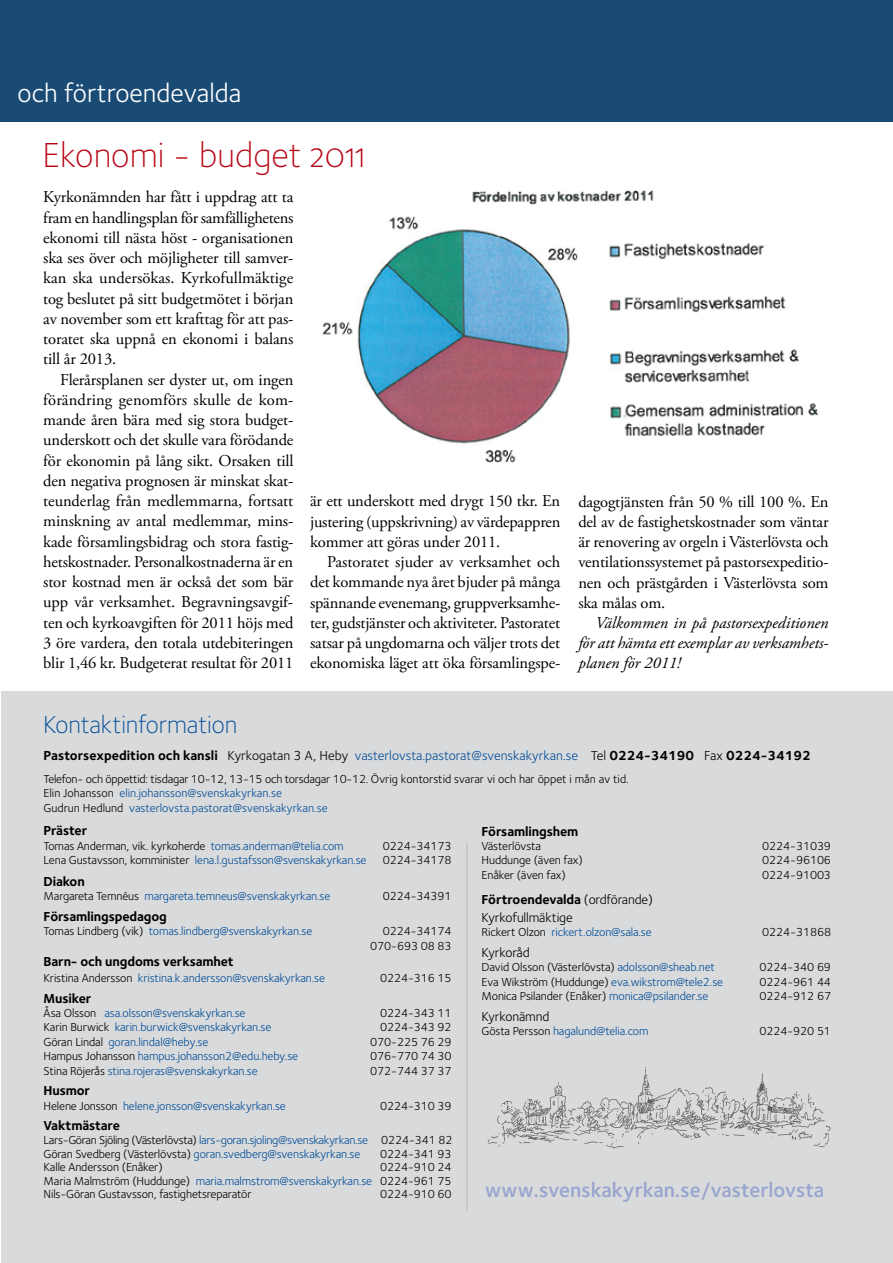
<style>
.page{position:relative;width:893px;height:1263px;background:#fff}
.page>*{position:absolute;margin:0;border:0;box-sizing:border-box;transform-origin:0 0}
.t1{font:36px "Foundry Sterling Light OSF";color:#b80718}
.t2{font:27px "Foundry Sterling";color:#fff}
.t3{font:300 25.5px "Foundry Sterling";letter-spacing:-.005em;color:#004c98}
.t4{font:600 21px "Foundry Sterling";color:#98a5cf}
.t5{font:16.5px/20.2px "Adobe Garamond Pro";letter-spacing:-.01em;color:#000;text-align:justify}
.t6{font:italic 16.5px/20.2px "Adobe Garamond Pro";letter-spacing:-.005em;color:#000;text-align:justify}
.t7{font:700 13.5px "Foundry Sterling";letter-spacing:-.01em;color:#000}
.t8{font:13.5px/17.7px "Foundry Sterling";letter-spacing:-.01em;color:#000}
.t9{font:12px/14.4px "Foundry Sterling";letter-spacing:-.01em;color:#000}
.t10{font:12px "Foundry Sterling";letter-spacing:-.01em;color:#004c98}
.s1{font-weight:400}
.s2{font-weight:400;color:#004c98}
.s3{color:#004c98}
.s4{color:#000}
.s5{font-weight:700}
</style>
<div class="page">
<div style="left:0;top:0;width:893px;height:121px;background:#1a4b75"></div>
<div style="left:1px;top:692px;width:892px;height:571px;background:#d9dadb"></div>
<hr style="left:466px;top:842px;width:2px;height:369px;background:#c9cacb">
<img style="left:487px;top:1067px;width:344px;height:82px">
<img style="left:322px;top:216px;width:256px;height:247px">
<img style="left:609px;top:243px;width:209px;height:193px">
<img style="left:446px;top:190px;width:208px;height:27px">
<h2 class="t2" style="left:18px;top:73px;width:225px">och förtroendevalda</h2>
<h1 class="t1" style="left:43px;top:130px;width:324px">Ekonomi - budget 2011</h1>
<p class="t5" style="left:43px;top:188px;width:252px">Kyrkonämnden har fått i uppdrag att ta fram en handlingsplan för samfällighetens ekonomi till nästa höst - organisationen ska ses över och möjligheter till samver&shy;kan ska undersökas. Kyrkofullmäktige tog beslutet på sitt budgetmötet i början av november som ett krafttag för att pas&shy;toratet ska uppnå en ekonomi i balans till år 2013.</p>
<p class="t5" style="left:43px;top:370px;width:252px;text-indent:17px">Flerårsplanen ser dyster ut, om ingen förändring genomförs skulle de kom&shy;mande åren bära med sig stora budget&shy;underskott och det skulle vara förödande för ekonomin på lång sikt. Orsaken till den negativa prognosen är minskat skat&shy;teunderlag från medlemmarna, fortsatt minskning av antal medlemmar, mins&shy;kade församlingsbidrag och stora fastig&shy;hetskostnader. Personalkostnaderna är en stor kostnad men är också det som bär upp vår verksamhet. Begravningsavgif&shy;ten och kyrkoavgiften för 2011 höjs med 3 öre vardera, den totala utdebiteringen blir 1,46 kr. Budgeterat resultat för 2011</p>
<p class="t5" style="left:310px;top:492px;width:252px">är ett underskott med drygt 150 tkr. En justering (uppskrivning) av värdepappren kommer att göras under 2011.</p>
<p class="t5" style="left:310px;top:552px;width:252px;text-indent:17px">Pastoratet sjuder av verksamhet och det kommande nya året bjuder på många spännande evenemang, gruppverksamhe&shy;ter, gudstjänster och aktiviteter. Pastoratet satsar på ungdomarna och väljer trots det ekonomiska läget att öka församlingspe-</p>
<p class="t5" style="left:578px;top:492px;width:252px">dagogtjänsten från 50 % till 100 %. En del av de fastighetskostnader som väntar är renovering av orgeln i Västerlövsta och ventilationssystemet på pastorsexpeditio&shy;nen och prästgården i Västerlövsta som ska målas om.</p>
<p class="t6" style="left:578px;top:613px;width:252px;text-indent:17px">Välkommen in på pastorsexpeditionen för att hämta ett exemplar av verksamhets&shy;planen för 2011!</p>
<h3 class="t3" style="left:43px;top:706px;width:196px">Kontaktinformation</h3>
<p class="t7" style="left:44px;top:745px;width:769px">Pastorsexpedition och kansli <span class="s1">Kyrkogatan 3 A, Heby</span> <span class="s2">vasterlovsta.pastorat@svenskakyrkan.se</span> <span class="s1">Tel</span> 0224-34190 <span class="s1">Fax</span> 0224-34192</p>
<p class="t9" style="left:44px;top:771px;width:587px">Telefon- och öppettid: tisdagar 10-12, 13-15 och torsdagar 10-12. Övrig kontorstid svarar vi och har öppet i mån av tid.<br>Elin Johansson <span class="s3">elin.johansson@svenskakyrkan.se<br></span>Gudrun Hedlund <span class="s3">vasterlovsta.pastorat@svenskakyrkan.se</span></p>
<p class="t7" style="left:44px;top:821px;width:45px">Präster</p>
<p class="t9" style="left:44px;top:838px;width:302px">Tomas Anderman, vik. kyrkoherde <span class="s3">tomas.anderman@telia.com</span></p>
<p class="t9" style="left:383px;top:838px;width:70px">0224-34173</p>
<p class="t10" style="left:44px;top:851px;width:324px"><span class="s4">Lena Gustavsson, komminister</span> lena.l.gustafsson@svenskakyrkan.se</p>
<p class="t9" style="left:383px;top:852px;width:70px">0224-34178</p>
<p class="t7" style="left:44px;top:871px;width:43px">Diakon</p>
<p class="t10" style="left:44px;top:887px;width:288px"><span class="s4">Margareta Temnéus</span> margareta.temneus@svenskakyrkan.se</p>
<p class="t9" style="left:383px;top:888px;width:70px">0224-34391</p>
<p class="t7" style="left:44px;top:907px;width:125px">Församlingspedagog</p>
<p class="t10" style="left:44px;top:923px;width:270px"><span class="s4">Tomas Lindberg (vik)</span> tomas.lindberg@svenskakyrkan.se</p>
<p class="t9" style="left:370px;top:923px;width:83px;text-align:right">0224-34174<br>070-693 08 83</p>
<p class="t7" style="left:44px;top:952px;width:192px">Barn- och ungdoms verksamhet</p>
<p class="t10" style="left:44px;top:969px;width:283px"><span class="s4">Kristina Andersson</span> kristina.k.andersson@svenskakyrkan.se</p>
<p class="t9" style="left:380px;top:970px;width:73px">0224-316 15</p>
<p class="t7" style="left:44px;top:988px;width:49px">Musiker</p>
<p class="t10" style="left:44px;top:1004px;width:203px"><span class="s4">Åsa Olsson</span> asa.olsson@svenskakyrkan.se</p>
<p class="t9" style="left:380px;top:1005px;width:73px">0224-343 11</p>
<p class="t10" style="left:44px;top:1019px;width:229px"><span class="s4">Karin Burwick</span> karin.burwick@svenskakyrkan.se</p>
<p class="t9" style="left:380px;top:1020px;width:73px">0224-343 92</p>
<p class="t10" style="left:44px;top:1033px;width:166px"><span class="s4">Göran Lindal</span> goran.lindal@heby.se</p>
<p class="t9" style="left:370px;top:1034px;width:83px">070-225 76 29</p>
<p class="t10" style="left:44px;top:1048px;width:256px"><span class="s4">Hampus Johansson</span> hampus.johansson2@edu.heby.se</p>
<p class="t9" style="left:370px;top:1049px;width:83px">076-770 74 30</p>
<p class="t10" style="left:44px;top:1062px;width:216px"><span class="s4">Stina Röjerås</span> stina.rojeras@svenskakyrkan.se</p>
<p class="t9" style="left:370px;top:1063px;width:83px">072-744 37 37</p>
<p class="t7" style="left:44px;top:1081px;width:48px">Husmor</p>
<p class="t10" style="left:44px;top:1097px;width:244px"><span class="s4">Helene Jonsson</span> helene.jonsson@svenskakyrkan.se</p>
<p class="t9" style="left:380px;top:1098px;width:73px">0224-310 39</p>
<p class="t7" style="left:44px;top:1116px;width:78px">Vaktmästare</p>
<p class="t9" style="left:44px;top:1133px;width:411px;line-height:13.5px">Lars-Göran Sjöling (Västerlövsta) <span class="s3">lars-goran.sjoling@svenskakyrkan.se</span> 0224-341 82<br>Göran Svedberg (Västerlövsta) <span class="s3">goran.svedberg@svenskakyrkan.se</span></p>
<p class="t9" style="left:380px;top:1146px;width:73px">0224-341 93</p>
<p class="t9" style="left:44px;top:1159px;width:121px">Kalle Andersson (Enåker)</p>
<p class="t9" style="left:44px;top:1160px;width:409px;line-height:13.5px;text-align:justify;text-indent:336px">0224-910 24<br>Maria Malmström (Huddunge) <span class="s3">maria.malmstrom@svenskakyrkan.se</span> 0224-961 75<br>Nils-Göran Gustavsson, fastighetsreparatör</p>
<p class="t9" style="left:380px;top:1186px;width:73px">0224-910 60</p>
<p class="t7" style="left:482px;top:821px;width:98px">Församlingshem</p>
<p class="t9" style="left:482px;top:838px;width:61px">Västerlövsta</p>
<p class="t9" style="left:762px;top:838px;width:70px">0224-31039</p>
<p class="t9" style="left:482px;top:853px;width:103px">Huddunge (även fax)</p>
<p class="t9" style="left:762px;top:853px;width:70px">0224-96106</p>
<p class="t9" style="left:482px;top:867px;width:86px">Enåker (även fax)</p>
<p class="t9" style="left:762px;top:867px;width:70px">0224-91003</p>
<p class="t8" style="left:482px;top:890px;width:173px"><span class="s5">Förtroendevalda</span> (ordförande)<br>Kyrkofullmäktige</p>
<p class="t10" style="left:482px;top:924px;width:172px"><span class="s4">Rickert Olzon</span> rickert.olzon@sala.se</p>
<p class="t9" style="left:762px;top:924px;width:70px">0224-31868</p>
<p class="t8" style="left:482px;top:943px;width:50px">Kyrkoråd</p>
<p class="t9" style="left:482px;top:960px;width:235px">David Olsson (Västerlövsta) <span class="s3">adolsson@sheab.net</span></p>
<p class="t9" style="left:759px;top:960px;width:73px">0224-340 69</p>
<p class="t9" style="left:482px;top:974px;width:243px">Eva Wikström (Huddunge) <span class="s3">eva.wikstrom@tele2.se</span></p>
<p class="t9" style="left:759px;top:974px;width:73px">0224-961 44</p>
<p class="t9" style="left:482px;top:988px;width:228px">Monica Psilander (Enåker) <span class="s3">monica@psilander.se</span></p>
<p class="t9" style="left:759px;top:988px;width:73px">0224-912 67</p>
<p class="t8" style="left:482px;top:1007px;width:69px">Kyrkonämnd</p>
<p class="t10" style="left:482px;top:1023px;width:168px"><span class="s4">Gösta Persson</span> hagalund@telia.com</p>
<p class="t9" style="left:759px;top:1023px;width:73px">0224-920 51</p>
<p class="t4" style="left:485px;top:1175px;width:340px">www.svenskakyrkan.se/vasterlovsta</p>
</div>
